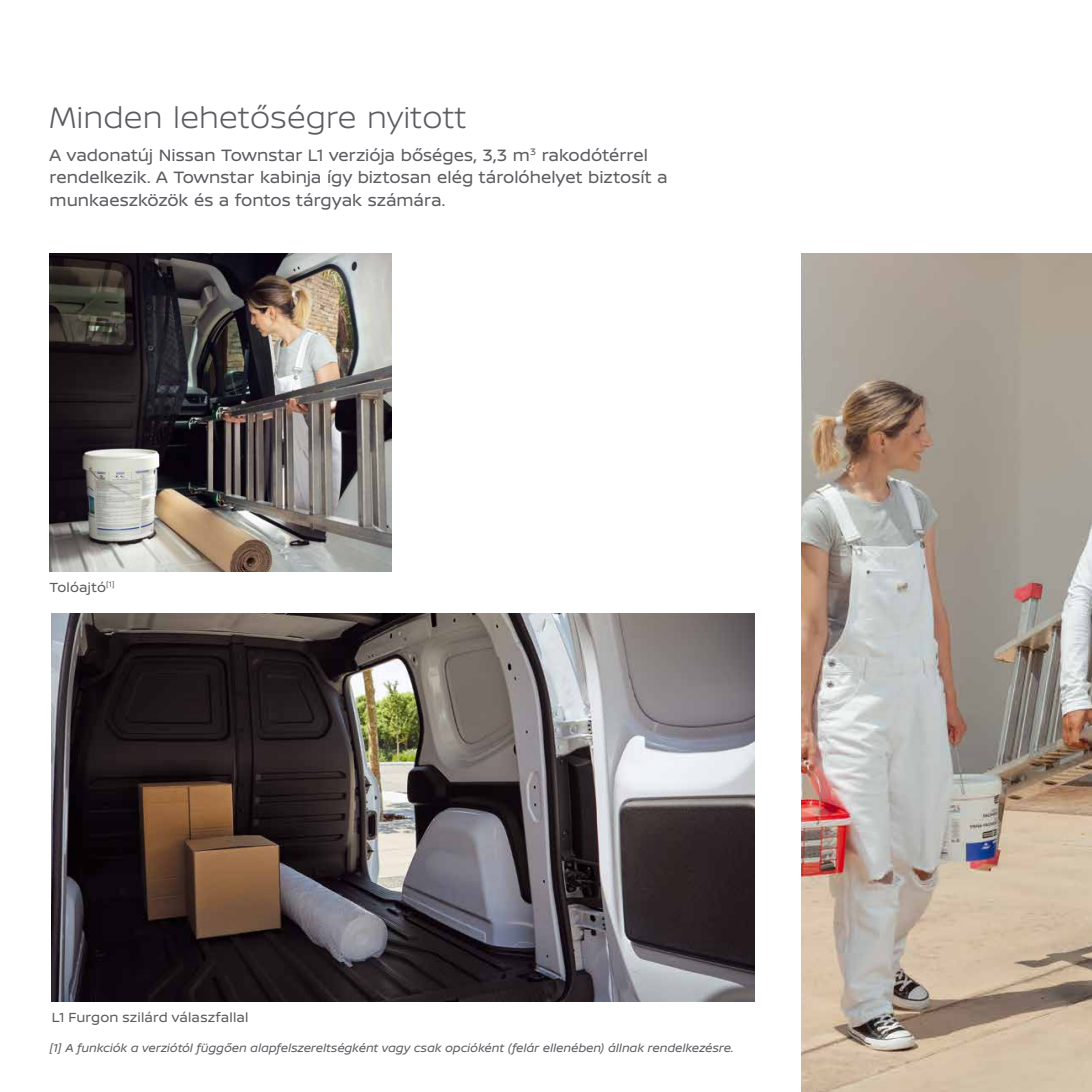
<style>
.page{position:relative;width:1092px;height:1092px;background:#fff}
.page>*{position:absolute;margin:0;border:0;box-sizing:border-box;transform-origin:0 0}
.t1{font:300 31.5px "Nissan Brand";letter-spacing:.005em;color:#5c5b60}
.t2{font:17.5px/22.8px "Nissan Brand";color:#5c5b60}
.t3{font:14px "Nissan Brand";letter-spacing:.01em;color:#5c5b60}
.t4{font:italic 12.25px "Nissan Brand";letter-spacing:.005em;color:#5c5b60}
</style>
<div class="page">
<img style="left:50px;top:254px;width:341px;height:317px">
<img style="left:52px;top:613px;width:702px;height:388px">
<img style="left:1091px;top:254px;width:1px;height:837px">
<img style="left:801px;top:254px;width:290px;height:837px">
<h1 class="t1" style="left:50px;top:94px;width:418px">Minden lehetőségre nyitott</h1>
<p class="t2" style="left:50px;top:142px;width:619px">A vadonatúj Nissan Townstar L1 verziója bőséges, 3,3 m<sup>3</sup> rakodótérrel rendelkezik. A Townstar kabinja így biztosan elég tárolóhelyet biztosít a munkaeszközök és a fontos tárgyak számára.</p>
<p class="t3" style="left:50px;top:576px;width:66px">Tolóajtó<sup>[1]</sup></p>
<p class="t3" style="left:52px;top:1006px;width:198px">L1 Furgon szilárd válaszfallal</p>
<p class="t4" style="left:50px;top:1039px;width:685px">[1] A funkciók a verziótól függően alapfelszereltségként vagy csak opcióként (felár ellenében) állnak rendelkezésre.</p>
</div>
